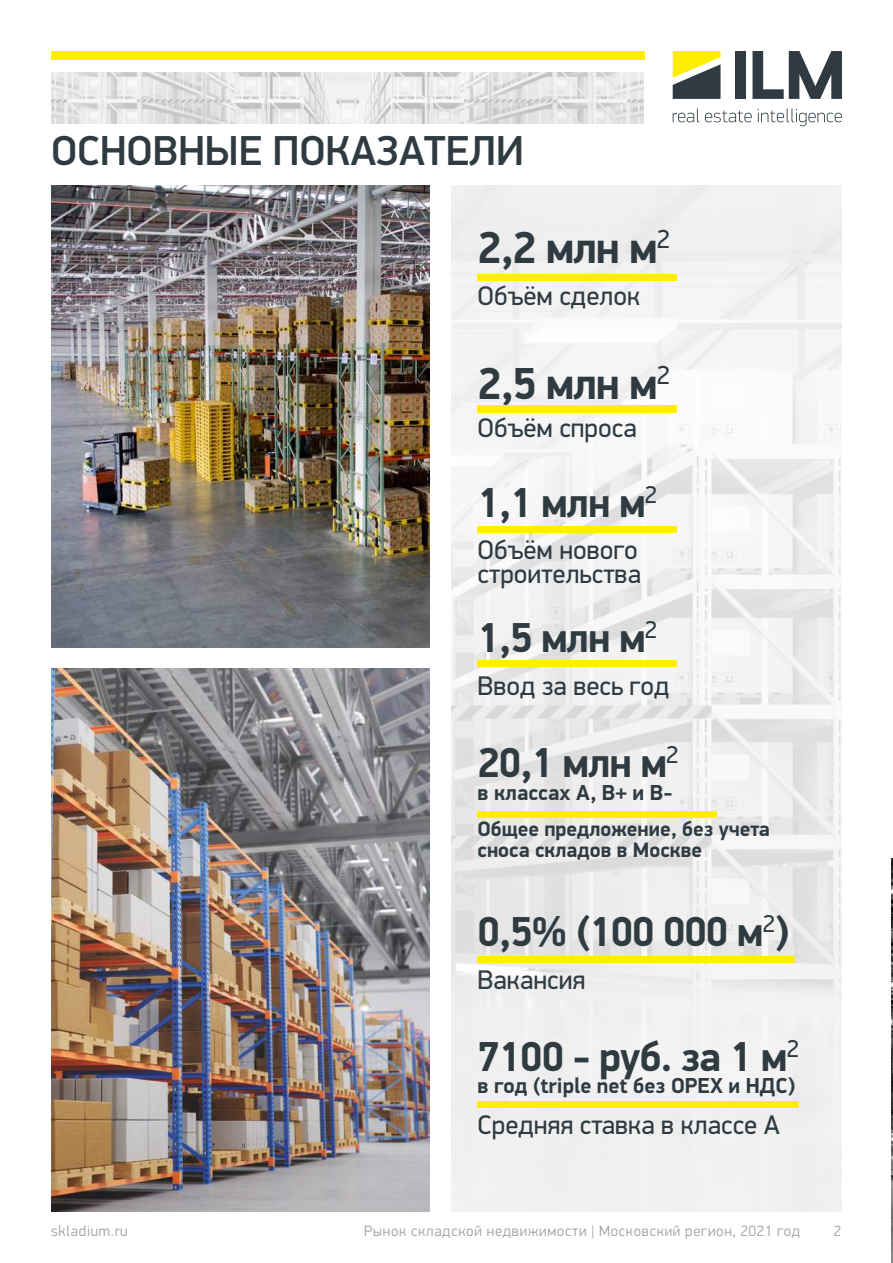
<style>
.page{position:relative;width:893px;height:1263px;background:#fff}
.page>*{position:absolute;margin:0;border:0;box-sizing:border-box;transform-origin:0 0}
.t1{font:700 45px "PF Din Display Pro";letter-spacing:-.025em;color:#2f3b41}
.t2{font:700 42px "PF Din Display Pro";letter-spacing:-.025em;color:#2f3b41}
.t3{font:500 42px "PF Din Display Pro";color:#2f3b41}
.t4{font:27px/24px "PF Din Display Pro";color:#2f3b41}
.t5{font:700 21.75px "PF Din Display Pro";color:#2f3b41}
.t6{font:700 21px/21px "PF Din Display Pro";color:#2f3b41}
.t7{font:300 15px "PF Din Display Pro";letter-spacing:.05em;color:#9d9fa2}
</style>
<div class="page">
<img style="left:51px;top:72px;width:593px;height:51px">
<div style="left:51px;top:51px;width:593px;height:8px;background:#ffee01"></div>
<svg style="left:673px;top:51px;width:47px;height:48px;background:#959647"></svg>
<div style="left:735px;top:51px;width:10px;height:48px;background:#2f3b41"></div>
<svg style="left:752px;top:51px;width:90px;height:48px"></svg>
<svg style="left:673px;top:108px;width:26px;height:14px"></svg>
<svg style="left:705px;top:111px;width:47px;height:11px"></svg>
<svg style="left:758px;top:108px;width:84px;height:18px"></svg>
<img style="left:451px;top:186px;width:391px;height:1026px">
<img style="left:51px;top:186px;width:378px;height:462px">
<img style="left:51px;top:669px;width:378px;height:543px">
<div style="left:477px;top:274px;width:200px;height:7px;background:#ffee01"></div>
<div style="left:477px;top:406px;width:200px;height:7px;background:#ffee01"></div>
<div style="left:477px;top:526px;width:200px;height:6px;background:#ffee01"></div>
<div style="left:477px;top:660px;width:200px;height:7px;background:#ffee01"></div>
<div style="left:477px;top:811px;width:240px;height:6px;background:#ffee01"></div>
<div style="left:477px;top:956px;width:318px;height:7px;background:#ffee01"></div>
<div style="left:477px;top:1101px;width:321px;height:6px;background:#ffee01"></div>
<img style="left:892px;top:858px;width:1px;height:405px">
<h2 class="t3" style="left:51px;top:126px;width:474px">ОСНОВНЫЕ ПОКАЗАТЕЛИ</h2>
<h1 class="t1" style="left:477px;top:221px;width:194px">2,2 млн м<sup>2</sup></h1>
<p class="t4" style="left:477px;top:284px;width:164px">Объём сделок</p>
<h1 class="t1" style="left:477px;top:356px;width:194px">2,5 млн м<sup>2</sup></h1>
<p class="t4" style="left:477px;top:416px;width:161px">Объём спроса</p>
<h2 class="t2" style="left:477px;top:478px;width:181px">1,1 млн м<sup>2</sup></h2>
<p class="t4" style="left:477px;top:538px;width:165px">Объём нового строительства</p>
<h2 class="t2" style="left:477px;top:612px;width:181px">1,5 млн м<sup>2</sup></h2>
<p class="t4" style="left:477px;top:674px;width:193px">Ввод за весь год</p>
<h2 class="t2" style="left:477px;top:737px;width:202px">20,1 млн м<sup>2</sup></h2>
<p class="t5" style="left:477px;top:779px;width:197px">в классах А, В+ и В-</p>
<p class="t6" style="left:477px;top:819px;width:294px">Общее предложение, без учета сноса складов в Москве</p>
<h2 class="t2" style="left:477px;top:906px;width:313px">0,5% (100 000 м<sup>2</sup>)</h2>
<p class="t4" style="left:477px;top:968px;width:109px">Вакансия</p>
<h2 class="t2" style="left:477px;top:1031px;width:323px">7100 - руб. за 1 м<sup>2</sup></h2>
<p class="t5" style="left:477px;top:1073px;width:319px">в год (triple net без ОРЕХ и НДС)</p>
<p class="t4" style="left:477px;top:1113px;width:304px">Средняя ставка в классе А</p>
<p class="t7" style="left:51px;top:1222px;width:78px">skladium.ru</p>
<p class="t7" style="left:364px;top:1222px;width:437px">Рынок складской недвижимости | Московский регион, 2021 год</p>
<p class="t7" style="left:834px;top:1222px;width:9px">2</p>
</div>
